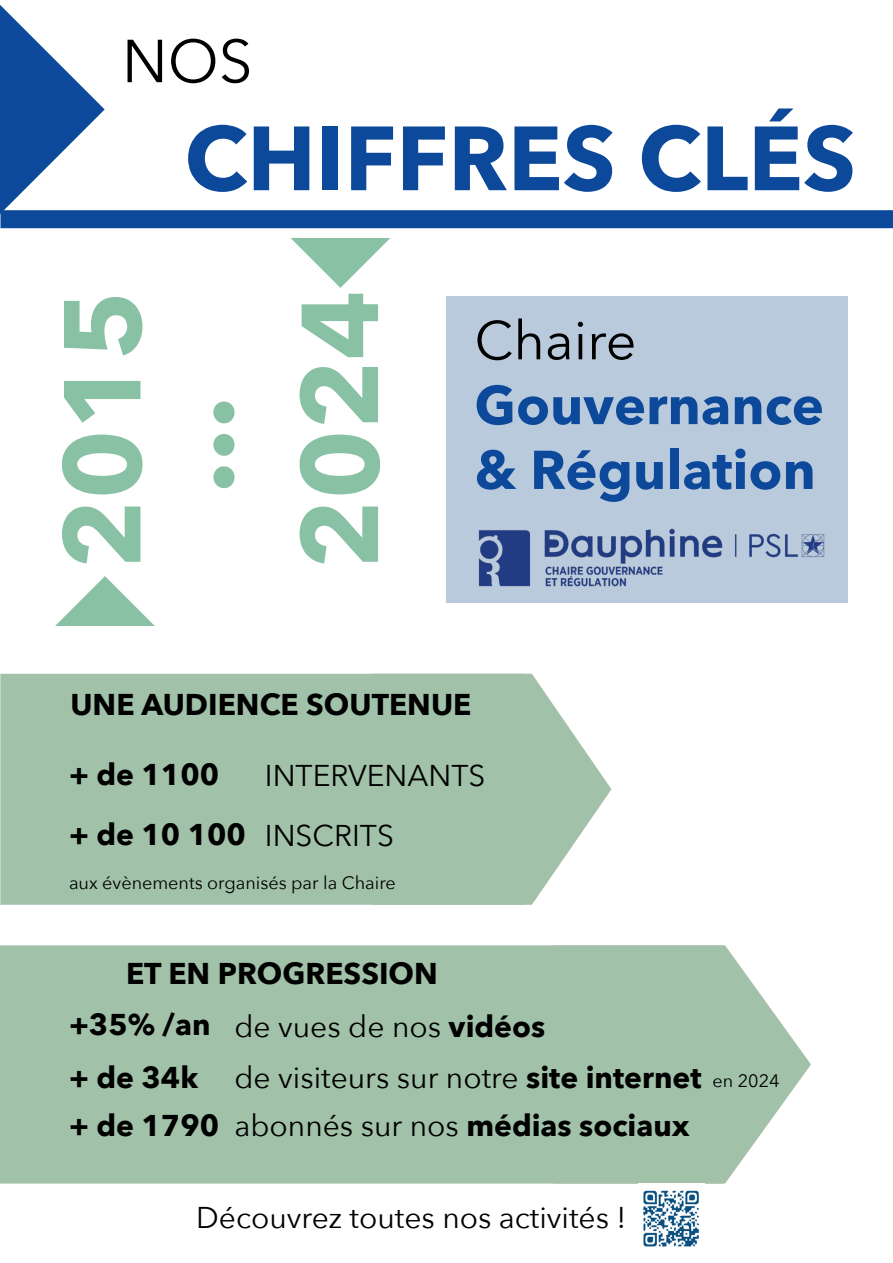
<style>
.page{position:relative;width:893px;height:1263px;background:#fff}
.page>*{position:absolute;margin:0;border:0;box-sizing:border-box;transform-origin:0 0}
.t1{font:700 108px "Avenir Next";color:#89c1a4}
.t2{font:700 90px "Avenir Next";color:#0d499a}
.t3{font:60px "Avenir Next";color:#000}
.t4{font:700 54px "Avenir Next";color:#0d499a}
.t5{font:54px "Avenir Next";color:#000}
.t6{font:30px "Avenir Next";color:#000}
.t7{font:700 30px "Avenir Next";color:#000}
.t8{font:18px "Avenir Next";color:#000}
.s1{font-weight:700}
</style>
<div class="page">
<div style="left:446px;top:297px;width:402px;height:306px;background:#b9cadd"></div>
<svg style="left:0;top:5px;width:105px;height:205px"></svg>
<div style="left:0;top:210px;width:893px;height:18px;background:#0d499a"></div>
<img style="left:478px;top:528px;width:347px;height:59px">
<div style="left:1px;top:674px;width:523px;height:230px;background:#a1c2a9"></div>
<div style="left:0;top:674px;width:525px;height:231px;border:2px solid #a1c2a9"></div>
<div style="left:1px;top:946px;width:721px;height:237px;background:#a1c2a9"></div>
<div style="left:0;top:945px;width:723px;height:238px;border:2px solid #a1c2a9"></div>
<svg style="left:292px;top:673px;width:320px;height:232px"></svg>
<svg style="left:467px;top:945px;width:344px;height:239px"></svg>
<svg style="left:55px;top:576px;width:100px;height:50px"></svg>
<svg style="left:290px;top:238px;width:100px;height:50px"></svg>
<img style="left:643px;top:1190px;width:56px;height:57px">
<p class="t3" style="left:122px;top:11px;width:132px">NOS</p>
<p class="t2" style="left:185px;top:81px;width:673px">CHIFFRES CLÉS</p>
<p class="t1" style="left:9px;top:569px;width:281px;rotate:-90deg">2015</p>
<p class="t1" style="left:247px;top:569px;width:281px;rotate:-90deg">2024</p>
<p class="t1" style="left:102px;top:493px;width:99px;rotate:-90deg">...</p>
<p class="t5" style="left:474px;top:295px;width:164px">Chaire</p>
<p class="t4" style="left:474px;top:358px;width:351px">Gouvernance</p>
<p class="t4" style="left:474px;top:423px;width:343px">&amp; Régulation</p>
<p class="t7" style="left:70px;top:679px;width:402px">UNE AUDIENCE SOUTENUE</p>
<p class="t7" style="left:69px;top:748px;width:152px">+ de 1100</p>
<p class="t7" style="left:69px;top:808px;width:178px">+ de 10 100</p>
<p class="t6" style="left:265px;top:750px;width:222px">INTERVENANTS</p>
<p class="t6" style="left:265px;top:810px;width:131px">INSCRITS</p>
<p class="t8" style="left:69px;top:868px;width:328px">aux évènements organisés par la Chaire</p>
<p class="t7" style="left:126px;top:948px;width:313px">ET EN PROGRESSION</p>
<p class="t7" style="left:69px;top:999px;width:143px">+35% /an</p>
<p class="t6" style="left:234px;top:1001px;width:312px">de vues de nos <span class="s1">vidéos</span></p>
<p class="t7" style="left:69px;top:1051px;width:131px">+ de 34k</p>
<p class="t6" style="left:234px;top:1052px;width:469px">de visiteurs sur notre <span class="s1">site internet</span></p>
<p class="t8" style="left:712px;top:1066px;width:69px">en 2024</p>
<p class="t7" style="left:69px;top:1099px;width:152px">+ de 1790</p>
<p class="t6" style="left:234px;top:1100px;width:457px">abonnés sur nos <span class="s1">médias sociaux</span></p>
<p class="t6" style="left:196px;top:1192px;width:432px">Découvrez toutes nos activités !</p>
</div>
